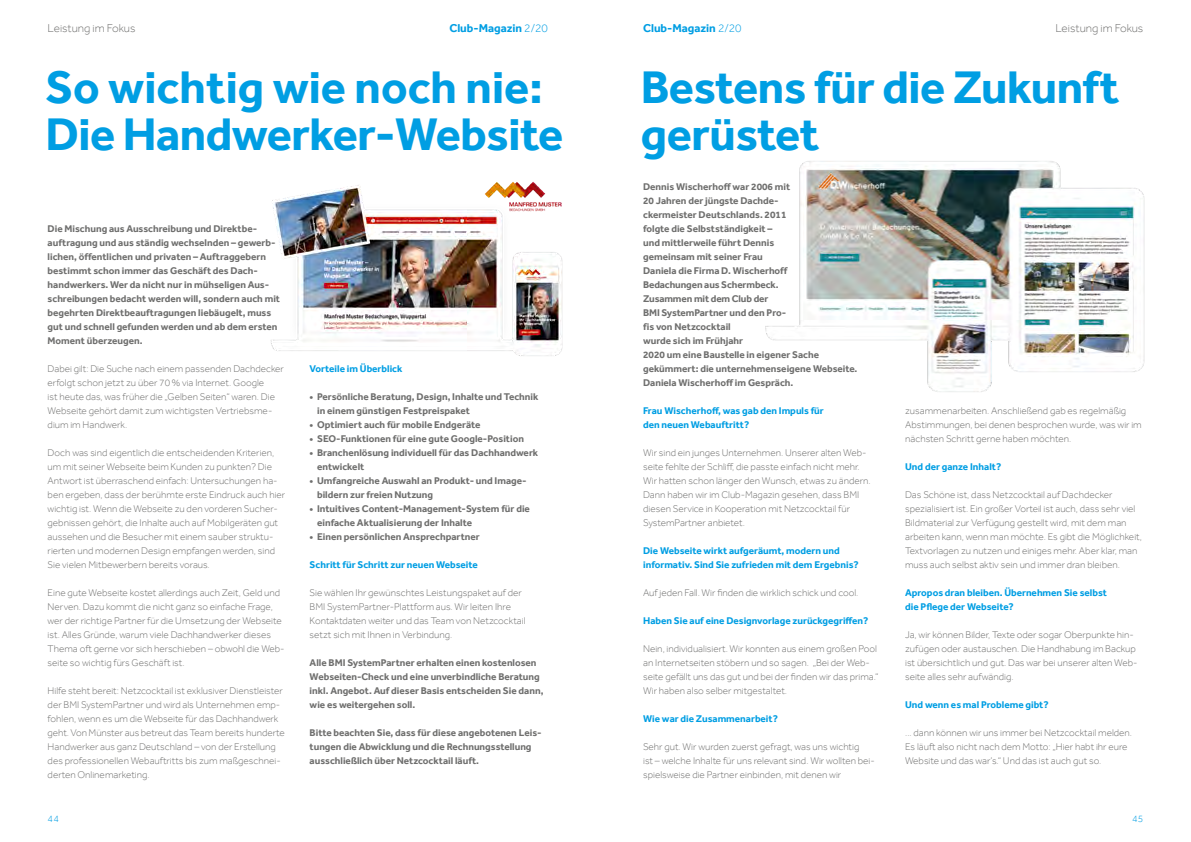
<style>
.page{position:relative;width:1191px;height:842px;background:#fff}
.page>*{position:absolute;margin:0;border:0;box-sizing:border-box;transform-origin:0 0}
.t1{font:700 47px/47px "Effra";letter-spacing:-.01em;color:#009ee3}
.t2{font:700 11.7px "Effra";color:#009ee3}
.t3{font:300 11.7px "Effra";color:#6f6f6e}
.t4{font:300 10px/14px "Effra";color:#6f6f6e}
.t5{font:700 10px/14px "Effra";color:#6f6f6e}
.t6{font:700 10px/14px "Effra";color:#009ee3}
.t7{font:300 10px "Effra";color:#009ee3}
.s1{font-weight:300}
</style>
<div class="page">
<img style="left:765px;top:161px;width:380px;height:231px">
<img style="left:270px;top:181px;width:293px;height:175px">
<p class="t2" style="left:449px;top:21px;width:100px">Club-Magazin <span class="s1">2/20</span></p>
<p class="t2" style="left:643px;top:21px;width:100px">Club-Magazin <span class="s1">2/20</span></p>
<p class="t3" style="left:48px;top:21px;width:89px">Leistung im Fokus</p>
<p class="t3" style="left:1055px;top:21px;width:89px">Leistung im Fokus</p>
<h1 class="t1" style="left:45px;top:63px;width:519px">So wichtig wie noch nie:<br>Die Handwerker-Website</h1>
<p class="t5" style="left:48px;top:222px;width:234px">Die Mischung aus Ausschreibung und Direktbe&shy;auftragung und aus ständig wechselnden – gewerb&shy;lichen, öffentlichen und privaten – Auftraggebern bestimmt schon immer das Geschäft des Dach&shy;handwerkers. Wer da nicht nur in mühseligen Aus&shy;schreibungen bedacht werden will, sondern auch mit begehrten Direktbeauftragungen liebäugelt, muss gut und schnell gefunden werden und ab dem ersten Moment überzeugen.</p>
<p class="t4" style="left:48px;top:362px;width:238px">Dabei gilt: Die Suche nach einem passenden Dachdecker erfolgt schon jetzt zu über 70 % via Internet. Google<br>ist heute das, was früher die „Gelben Seiten“ waren. Die Webseite gehört damit zum wichtigsten Vertriebsme&shy;dium im Handwerk.</p>
<p class="t4" style="left:48px;top:446px;width:239px">Doch was sind eigentlich die entscheidenden Kriterien, um mit seiner Webseite beim Kunden zu punkten? Die Antwort ist überraschend einfach: Untersuchungen ha&shy;ben ergeben, dass der berühmte erste Eindruck auch hier wichtig ist. Wenn die Webseite zu den vorderen Sucher&shy;gebnissen gehört, die Inhalte auch auf Mobilgeräten gut aussehen und die Besucher mit einem sauber struktu&shy;rierten und modernen Design empfangen werden, sind Sie vielen Mitbewerbern bereits voraus.</p>
<p class="t4" style="left:48px;top:586px;width:238px">Eine gute Webseite kostet allerdings auch Zeit, Geld und Nerven. Dazu kommt die nicht ganz so einfache Frage, wer der richtige Partner für die Umsetzung der Webseite ist. Alles Gründe, warum viele Dachhandwerker dieses Thema oft gerne vor sich herschieben – obwohl die Web&shy;seite so wichtig fürs Geschäft ist.</p>
<p class="t4" style="left:48px;top:684px;width:239px">Hilfe steht bereit: Netzcocktail ist exklusiver Dienstleister der BMI SystemPartner und wird als Unternehmen emp&shy;fohlen, wenn es um die Webseite für das Dachhandwerk geht. Von Münster aus betreut das Team bereits hunderte Handwerker aus ganz Deutschland – von der Erstellung des professionellen Webauftritts bis zum maßgeschnei&shy;derten Onlinemarketing.</p>
<p class="t6" style="left:310px;top:362px;width:94px">Vorteile im Überblick</p>
<p class="t5" style="left:317px;top:390px;width:223px;text-indent:-7px">• Persönliche Beratung, Design, Inhalte und Technik in einem günstigen Festpreispaket</p>
<p class="t5" style="left:310px;top:418px;width:172px">• Optimiert auch für mobile Endgeräte</p>
<p class="t5" style="left:310px;top:432px;width:216px">• SEO-Funktionen für eine gute Google-Position</p>
<p class="t5" style="left:317px;top:446px;width:223px;text-indent:-7px">• Branchenlösung individuell für das Dachhandwerk entwickelt</p>
<p class="t5" style="left:317px;top:474px;width:211px;text-indent:-7px">• Umfangreiche Auswahl an Produkt- und Image&shy;bildern zur freien Nutzung</p>
<p class="t5" style="left:317px;top:502px;width:214px;text-indent:-7px">• Intuitives Content-Management-System für die einfache Aktualisierung der Inhalte</p>
<p class="t5" style="left:310px;top:530px;width:172px">• Einen persönlichen Ansprechpartner</p>
<p class="t6" style="left:310px;top:558px;width:170px">Schritt für Schritt zur neuen Webseite</p>
<p class="t4" style="left:310px;top:586px;width:217px">Sie wählen Ihr gewünschtes Leistungspaket auf der BMI SystemPartner-Plattform aus. Wir leiten Ihre Kontaktdaten weiter und das Team von Netzcocktail setzt sich mit Ihnen in Verbindung.</p>
<p class="t5" style="left:310px;top:656px;width:235px">Alle BMI SystemPartner erhalten einen kostenlosen Webseiten-Check und eine unverbindliche Beratung inkl. Angebot. Auf dieser Basis entscheiden Sie dann, wie es weitergehen soll.</p>
<p class="t5" style="left:310px;top:726px;width:233px">Bitte beachten Sie, dass für diese angebotenen Leis&shy;tungen die Abwicklung und die Rechnungsstellung ausschließlich über Netzcocktail läuft.</p>
<h1 class="t1" style="left:641px;top:63px;width:480px">Bestens für die Zukunft gerüstet</h1>
<p class="t5" style="left:643px;top:180px;width:216px">Dennis Wischerhoff war 2006 mit<br>20 Jahren der jüngste Dachde-<br>ckermeister Deutschlands. 2011<br>folgte die Selbstständigkeit –<br>und mittlerweile führt Dennis<br>gemeinsam mit seiner Frau<br>Daniela die Firma D. Wischerhoff<br>Bedachungen aus Schermbeck.<br>Zusammen mit dem Club der<br>BMI SystemPartner und den Pro-<br>fis von Netzcocktail<br>wurde sich im Frühjahr<br>2020 um eine Baustelle in eigener Sache gekümmert: die unternehmenseigene Webseite.<br>Daniela Wischerhoff im Gespräch.</p>
<p class="t6" style="left:643px;top:404px;width:182px">Frau Wischerhoff, was gab den Impuls für den neuen Webauftritt?</p>
<p class="t4" style="left:643px;top:446px;width:229px">Wir sind ein junges Unternehmen. Unserer alten Web&shy;seite fehlte der Schliff, die passte einfach nicht mehr.<br>Wir hatten schon länger den Wunsch, etwas zu ändern.<br>Dann haben wir im Club-Magazin gesehen, dass BMI diesen Service in Kooperation mit Netzcocktail für SystemPartner anbietet.</p>
<p class="t6" style="left:643px;top:544px;width:217px">Die Webseite wirkt aufgeräumt, modern und informativ. Sind Sie zufrieden mit dem Ergebnis?</p>
<p class="t4" style="left:643px;top:586px;width:217px">Auf jeden Fall. Wir finden die wirklich schick und cool.</p>
<p class="t6" style="left:643px;top:614px;width:227px">Haben Sie auf eine Designvorlage zurückgegriffen?</p>
<p class="t4" style="left:643px;top:642px;width:237px">Nein, individualisiert. Wir konnten aus einem großen Pool an Internetseiten stöbern und so sagen. „Bei der Web&shy;seite gefällt uns das gut und bei der finden wir das prima.“ Wir haben also selber mitgestaltet.</p>
<p class="t6" style="left:643px;top:712px;width:136px">Wie war die Zusammenarbeit?</p>
<p class="t4" style="left:643px;top:740px;width:233px">Sehr gut. Wir wurden zuerst gefragt, was uns wichtig<br>ist – welche Inhalte für uns relevant sind. Wir wollten bei&shy;spielsweise die Partner einbinden, mit denen wir</p>
<p class="t4" style="left:905px;top:404px;width:238px">zusammenarbeiten. Anschließend gab es regelmäßig<br>Abstimmungen, bei denen besprochen wurde, was wir im nächsten Schritt gerne haben möchten.</p>
<p class="t6" style="left:905px;top:460px;width:98px">Und der ganze Inhalt?</p>
<p class="t4" style="left:905px;top:488px;width:238px">Das Schöne ist, dass Netzcocktail auf Dachdecker spezialisiert ist. Ein großer Vorteil ist auch, dass sehr viel Bildmaterial zur Verfügung gestellt wird, mit dem man arbeiten kann, wenn man möchte. Es gibt die Möglichkeit, Textvorlagen zu nutzen und einiges mehr. Aber klar, man muss auch selbst aktiv sein und immer dran bleiben.</p>
<p class="t6" style="left:905px;top:586px;width:203px">Apropos dran bleiben. Übernehmen Sie selbst die Pflege der Webseite?</p>
<p class="t4" style="left:905px;top:628px;width:234px">Ja, wir können Bilder, Texte oder sogar Oberpunkte hin&shy;zufügen oder austauschen. Die Handhabung im Backup ist übersichtlich und gut. Das war bei unserer alten Web&shy;seite alles sehr aufwändig.</p>
<p class="t6" style="left:905px;top:698px;width:145px">Und wenn es mal Probleme gibt?</p>
<p class="t4" style="left:905px;top:726px;width:228px">... dann können wir uns immer bei Netzcocktail melden.<br>Es läuft also nicht nach dem Motto: „Hier habt ihr eure<br>Website und das war’s.“ Und das ist auch gut so.</p>
<p class="t7" style="left:48px;top:813px;width:13px">44</p>
<p class="t7" style="left:1132px;top:813px;width:13px">45</p>
</div>
